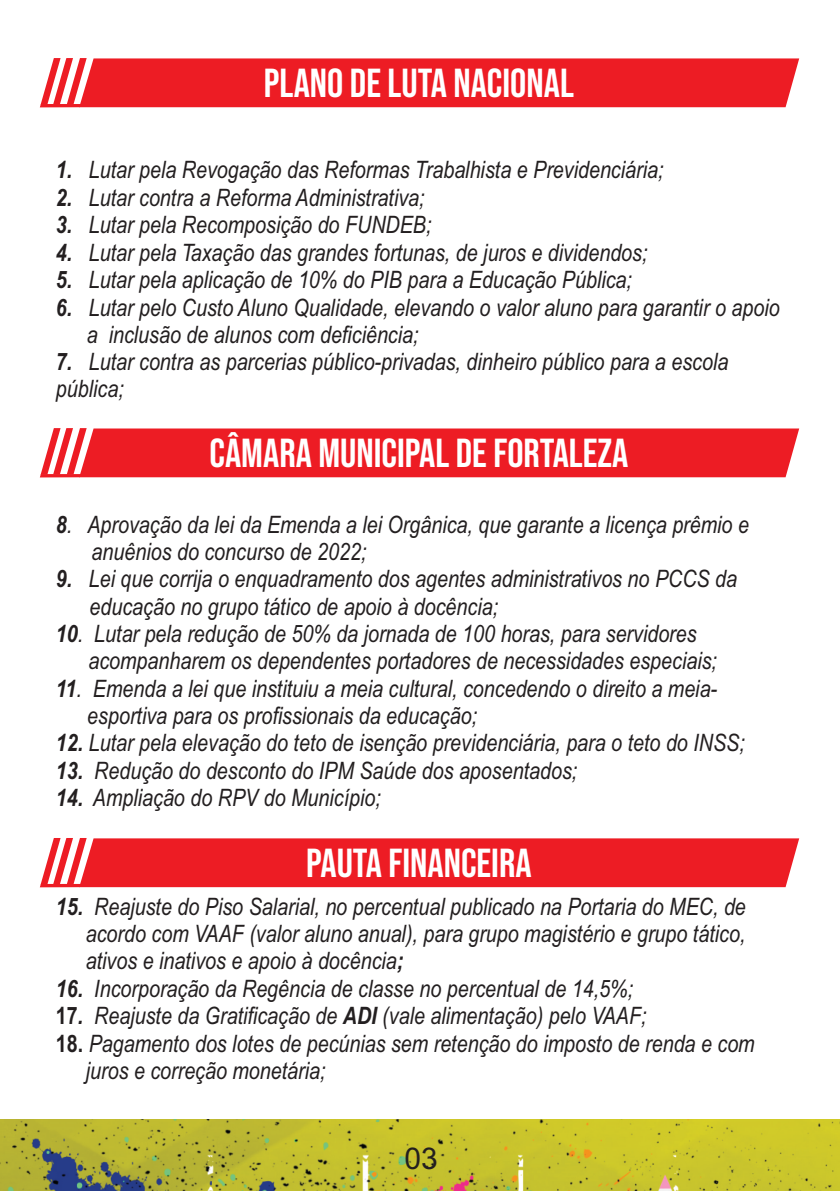
<style>
.page{position:relative;width:840px;height:1191px;background:#fff}
.page>*{position:absolute;margin:0;border:0;box-sizing:border-box;transform-origin:0 0}
.t1{font:40.4px "Bebas Neue";color:#fff}
.t2{font:30px "Arial";color:#231f20}
.t3{font:italic 24px/27px "Arial Narrow";color:#231f20}
.s1{font-weight:700}
.s2{font-weight:700;font-style:normal}
</style>
<div class="page">
<img style="left:0;top:1119px;width:839px;height:72px">
<div style="left:40px;top:58px;width:758px;height:49px;background:#ed1c24"></div>
<div style="left:40px;top:428px;width:758px;height:49px;background:#ed1c24"></div>
<div style="left:40px;top:838px;width:758px;height:49px;background:#ed1c24"></div>
<h1 class="t1" style="left:264px;top:67px;width:311px">PLANO DE LUTA NACIONAL</h1>
<p class="t3" style="left:56px;top:158px;width:608px"><span class="s1">1.</span> Lutar pela Revogação das Reformas Trabalhista e Previdenciária;</p>
<p class="t3" style="left:56px;top:186px;width:370px"><span class="s1">2.</span> Lutar contra a Reforma Administrativa;</p>
<p class="t3" style="left:56px;top:213px;width:377px"><span class="s1">3.</span> Lutar pela Recomposição do FUNDEB;</p>
<p class="t3" style="left:56px;top:241px;width:592px"><span class="s1">4.</span> Lutar pela Taxação das grandes fortunas, de juros e dividendos;</p>
<p class="t3" style="left:56px;top:268px;width:577px"><span class="s1">5.</span> Lutar pela aplicação de 10% do PIB para a Educação Pública;</p>
<p class="t3" style="left:87px;top:296px;width:694px;text-indent:-31px"><span class="s1">6.</span> Lutar pelo Custo Aluno Qualidade, elevando o valor aluno para garantir o apoio a inclusão de alunos com deficiência;</p>
<p class="t3" style="left:56px;top:350px;width:673px"><span class="s1">7.</span> Lutar contra as parcerias público-privadas, dinheiro público para a escola pública;</p>
<h1 class="t1" style="left:209px;top:436px;width:420px">CÂMARA MUNICIPAL DE FORTALEZA</h1>
<p class="t3" style="left:92px;top:513px;width:658px;text-indent:-36px"><span class="s1">8</span>. Aprovação da lei da Emenda a lei Orgânica, que garante a licença prêmio e anuênios do concurso de 2022;</p>
<p class="t3" style="left:90px;top:568px;width:648px;text-indent:-34px"><span class="s1">9.</span> Lei que corrija o enquadramento dos agentes administrativos no PCCS da educação no grupo tático de apoio à docência;</p>
<p class="t3" style="left:88px;top:622px;width:629px;text-indent:-32px"><span class="s1">10</span>. Lutar pela redução de 50% da jornada de 100 horas, para servidores acompanharem os dependentes portadores de necessidades especiais;</p>
<p class="t3" style="left:87px;top:677px;width:631px;text-indent:-31px"><span class="s1">11</span>. Emenda a lei que instituiu a meia cultural, concedendo o direito a meia&shy;esportiva para os profissionais da educação;</p>
<p class="t3" style="left:56px;top:731px;width:690px"><span class="s1">12.</span> Lutar pela elevação do teto de isenção previdenciária, para o teto do INSS;</p>
<p class="t3" style="left:56px;top:759px;width:522px"><span class="s1">13.</span> Redução do desconto do IPM Saúde dos aposentados;</p>
<p class="t3" style="left:56px;top:786px;width:326px"><span class="s1">14.</span> Ampliação do RPV do Município;</p>
<h1 class="t1" style="left:306px;top:846px;width:227px">PAUTA FINANCEIRA</h1>
<p class="t3" style="left:86px;top:895px;width:661px;text-align:justify;text-indent:-30px"><span class="s1">15.</span> Reajuste do Piso Salarial, no percentual publicado na Portaria do MEC, de acordo com VAAF (valor aluno anual), para grupo magistério e grupo tático, ativos e inativos e apoio à docência<span class="s1">;</span></p>
<p class="t3" style="left:56px;top:977px;width:578px"><span class="s1">16.</span> Incorporação da Regência de classe no percentual de 14,5%;</p>
<p class="t3" style="left:56px;top:1004px;width:592px"><span class="s2">17</span><span class="s1">.</span> Reajuste da Gratificação de <span class="s1">ADI</span> (vale alimentação) pelo VAAF;</p>
<p class="t3" style="left:86px;top:1032px;width:670px;text-indent:-30px"><span class="s2">18.</span> Pagamento dos lotes de pecúnias sem retenção do imposto de renda e com juros e correção monetária;</p>
<p class="t2" style="left:404px;top:1147px;width:35px">03</p>
</div>
